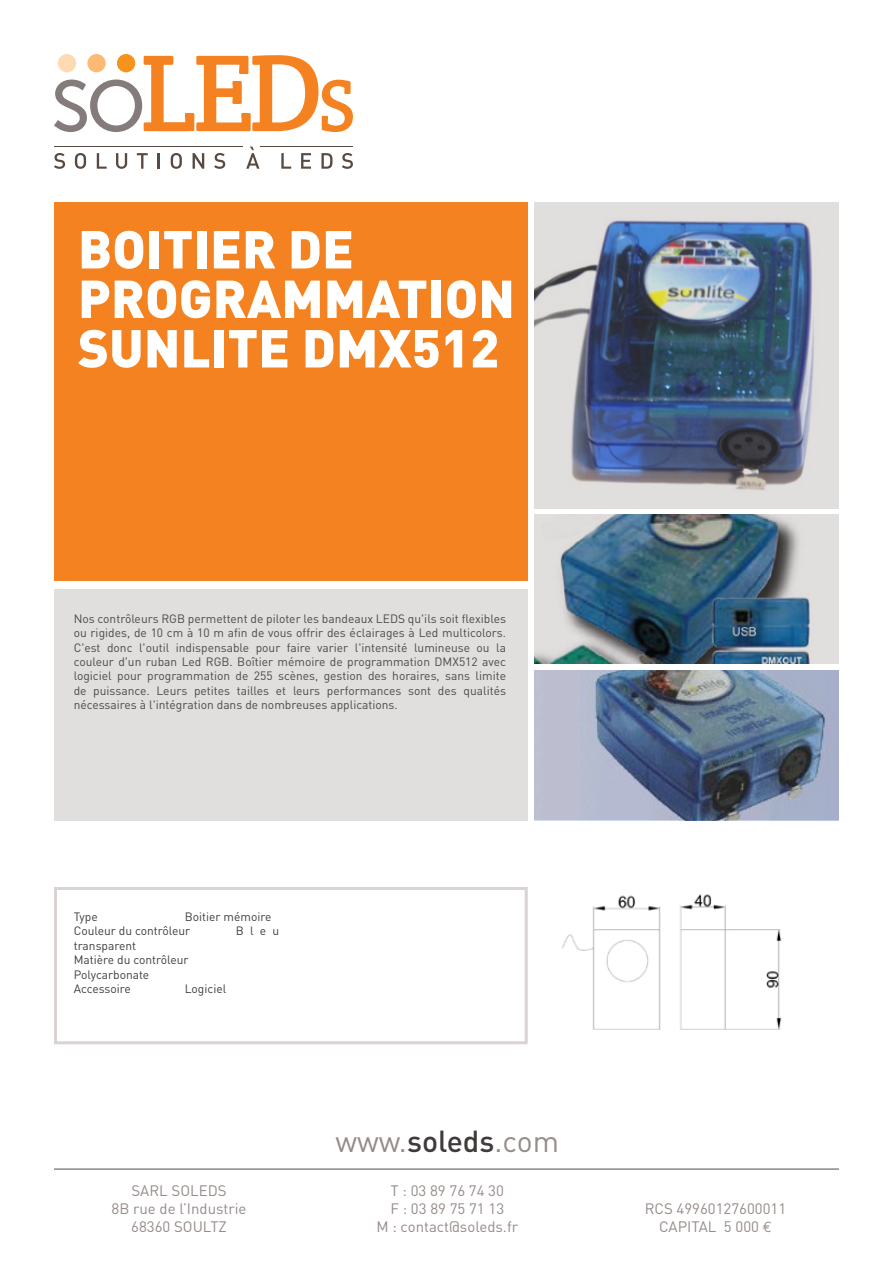
<style>
.page{position:relative;width:893px;height:1263px;background:#fff}
.page>*{position:absolute;margin:0;border:0;box-sizing:border-box;transform-origin:0 0}
.t1{font:900 52.5px/49.5px "DIN";color:#fff}
.t2{font:30px "DIN";color:#958b88}
.t3{font:15px/18px "DIN";color:#958b88;text-align:center}
.t4{font:12px/14.4px "DIN";color:#4e4949;text-align:justify}
.t5{font:12px/14.4px "DIN";color:#3e3e3f}
.s1{font-weight:500;color:#3f3b3a}
.s2{font-family:"Euro Mono"}
</style>
<div class="page">
<svg style="left:54px;top:55px;width:299px;height:77px"></svg>
<div style="left:117px;top:54px;width:18px;height:18px;background:#f7931d;border-radius:50%"></div>
<div style="left:87px;top:54px;width:19px;height:18px;background:#fcbb74;border-radius:50%"></div>
<div style="left:58px;top:54px;width:18px;height:18px;background:#fedab3;border-radius:50%"></div>
<svg style="left:54px;top:153px;width:11px;height:16px"></svg>
<svg style="left:75px;top:153px;width:11px;height:16px"></svg>
<svg style="left:97px;top:153px;width:10px;height:16px"></svg>
<svg style="left:116px;top:153px;width:11px;height:16px"></svg>
<svg style="left:137px;top:153px;width:11px;height:16px"></svg>
<svg style="left:158px;top:153px;width:2px;height:16px"></svg>
<svg style="left:171px;top:153px;width:11px;height:16px"></svg>
<svg style="left:193px;top:153px;width:11px;height:16px"></svg>
<svg style="left:214px;top:153px;width:11px;height:16px"></svg>
<svg style="left:246px;top:147px;width:13px;height:22px"></svg>
<svg style="left:281px;top:153px;width:10px;height:16px"></svg>
<svg style="left:301px;top:153px;width:10px;height:16px"></svg>
<svg style="left:321px;top:153px;width:12px;height:16px"></svg>
<svg style="left:342px;top:153px;width:11px;height:16px"></svg>
<hr style="left:260px;top:146px;width:93px;height:1px;background:#594a41">
<hr style="left:54px;top:146px;width:189px;height:1px;background:#594a41">
<div style="left:54px;top:202px;width:474px;height:378px;background:#f58220"></div>
<img style="left:534px;top:202px;width:305px;height:306px">
<div style="left:54px;top:887px;width:474px;height:157px;border:3px solid #d9d4d2"></div>
<div style="left:54px;top:589px;width:474px;height:231px;background:#e1dede"></div>
<hr style="left:54px;top:1169px;width:785px;height:1px;background:#594a41">
<img style="left:534px;top:514px;width:305px;height:150px">
<img style="left:534px;top:670px;width:305px;height:150px">
<img style="left:561px;top:894px;width:221px;height:136px">
<h1 class="t1" style="left:78px;top:222px;width:439px">BOITIER DE<br>PROGRAMMATION<br>SUNLITE DMX512</h1>
<p class="t4" style="left:74px;top:611px;width:434px">Nos contrôleurs RGB permettent de piloter les bandeaux LEDS qu'ils soit flexibles ou rigides, de 10 cm à 10 m afin de vous offrir des éclairages à Led multicolors.<br>C'est donc l'outil indispensable pour faire varier l'intensité lumineuse ou la couleur d'un ruban Led RGB. Boîtier mémoire de programmation DMX512 avec logiciel pour programmation de 255 scènes, gestion des horaires, sans limite de puissance. Leurs petites tailles et leurs performances sont des qualités nécessaires à l'intégration dans de nombreuses applications.</p>
<p class="t5" style="left:74px;top:909px;width:199px;text-indent:111px">Boitier mémoire<br>Couleur du contrôleur</p>
<p class="t5" style="left:74px;top:909px;width:26px">Type</p>
<p class="t5" style="left:236px;top:923px;width:45px">Bleu</p>
<p class="t5" style="left:74px;top:938px;width:116px">transparent<br>Matière du contrôleur<br>Polycarbonate<br>Accessoire</p>
<p class="t5" style="left:185px;top:981px;width:43px">Logiciel</p>
<h2 class="t2" style="left:335px;top:1123px;width:225px">www.<span class="s1">soleds</span>.com</h2>
<p class="t3" style="left:112px;top:1182px;width:136px">SARL SOLEDS<br>8B rue de l’Industrie<br>68360 SOULTZ</p>
<p class="t3" style="left:376px;top:1182px;width:143px">T : 03 89 76 74 30<br>F : 03 89 75 71 13<br>M : contact@soleds.fr</p>
<p class="t3" style="left:645px;top:1200px;width:143px">RCS 49960127600011<br>CAPITAL 5 000 <span class="s2">€</span></p>
</div>
